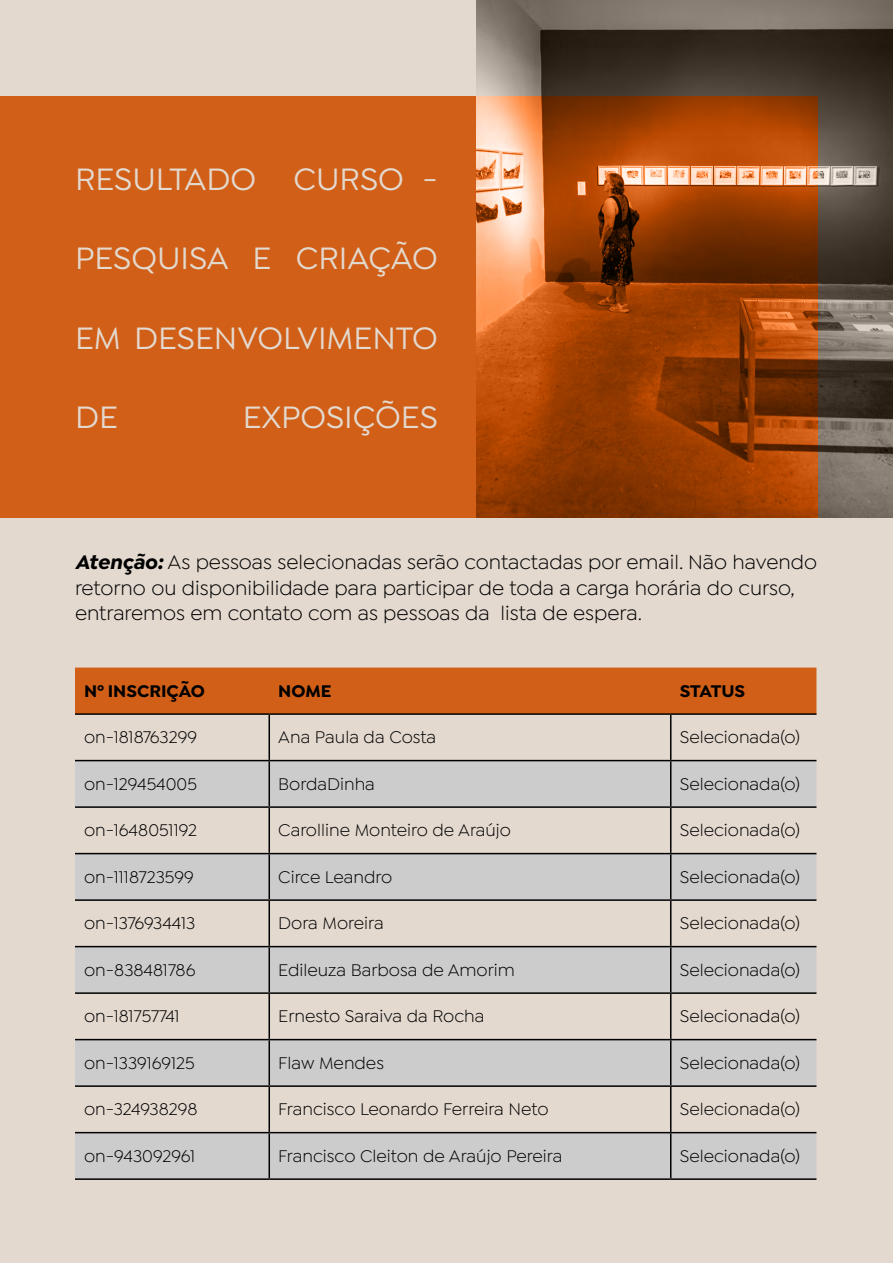
<style>
.page{position:relative;width:893px;height:1263px;background:#e3d9cf}
.page>*{position:absolute;margin:0;border:0;box-sizing:border-box;transform-origin:0 0}
.t1{font:500 33px "Isidora Sans";color:#e3d9cf}
.t2{font:21px/25.2px "Isidora Sans";color:#000}
.t3{font:18px "Isidora Sans";color:#000}
.t4{font:700 18px "Isidora Sans";color:#000}
.s1{font-weight:700;font-style:italic}
</style>
<div class="page">
<div style="left:75px;top:668px;width:741px;height:45px;background:#d15f17"></div>
<svg style="left:75px;top:761px;width:741px;height:417px;fill:#ccc"></svg>
<hr style="left:268px;top:715px;width:2px;height:45px;background:#000">
<hr style="left:670px;top:715px;width:1px;height:45px;background:#000">
<hr style="left:75px;top:760px;width:194px;height:1px;background:#000">
<hr style="left:269px;top:760px;width:402px;height:1px;background:#000">
<hr style="left:268px;top:761px;width:2px;height:45px;background:#000">
<hr style="left:671px;top:760px;width:145px;height:1px;background:#000">
<hr style="left:670px;top:761px;width:1px;height:45px;background:#000">
<hr style="left:75px;top:806px;width:194px;height:2px;background:#000">
<hr style="left:269px;top:806px;width:402px;height:2px;background:#000">
<hr style="left:268px;top:808px;width:2px;height:45px;background:#000">
<hr style="left:671px;top:806px;width:145px;height:2px;background:#000">
<hr style="left:670px;top:808px;width:1px;height:45px;background:#000">
<hr style="left:75px;top:853px;width:194px;height:1px;background:#000">
<hr style="left:269px;top:853px;width:402px;height:1px;background:#000">
<hr style="left:268px;top:854px;width:2px;height:45px;background:#000">
<hr style="left:671px;top:853px;width:145px;height:1px;background:#000">
<hr style="left:670px;top:854px;width:1px;height:45px;background:#000">
<hr style="left:75px;top:899px;width:194px;height:2px;background:#000">
<hr style="left:269px;top:899px;width:402px;height:2px;background:#000">
<hr style="left:268px;top:901px;width:2px;height:45px;background:#000">
<hr style="left:671px;top:899px;width:145px;height:2px;background:#000">
<hr style="left:670px;top:901px;width:1px;height:45px;background:#000">
<hr style="left:75px;top:946px;width:194px;height:1px;background:#000">
<hr style="left:269px;top:946px;width:402px;height:1px;background:#000">
<hr style="left:268px;top:947px;width:2px;height:45px;background:#000">
<hr style="left:671px;top:946px;width:145px;height:1px;background:#000">
<hr style="left:670px;top:947px;width:1px;height:45px;background:#000">
<hr style="left:75px;top:992px;width:194px;height:2px;background:#000">
<hr style="left:269px;top:992px;width:402px;height:2px;background:#000">
<hr style="left:268px;top:994px;width:2px;height:45px;background:#000">
<hr style="left:671px;top:992px;width:145px;height:2px;background:#000">
<hr style="left:670px;top:994px;width:1px;height:45px;background:#000">
<hr style="left:75px;top:1039px;width:194px;height:1px;background:#000">
<hr style="left:269px;top:1039px;width:402px;height:1px;background:#000">
<hr style="left:268px;top:1040px;width:2px;height:45px;background:#000">
<hr style="left:671px;top:1039px;width:145px;height:1px;background:#000">
<hr style="left:670px;top:1040px;width:1px;height:45px;background:#000">
<hr style="left:75px;top:1085px;width:194px;height:2px;background:#000">
<hr style="left:269px;top:1085px;width:402px;height:2px;background:#000">
<hr style="left:268px;top:1087px;width:2px;height:45px;background:#000">
<hr style="left:671px;top:1085px;width:145px;height:2px;background:#000">
<hr style="left:670px;top:1087px;width:1px;height:45px;background:#000">
<hr style="left:75px;top:1132px;width:194px;height:1px;background:#000">
<hr style="left:269px;top:1132px;width:402px;height:1px;background:#000">
<hr style="left:268px;top:1133px;width:2px;height:45px;background:#000">
<hr style="left:671px;top:1132px;width:145px;height:1px;background:#000">
<hr style="left:670px;top:1133px;width:1px;height:45px;background:#000">
<hr style="left:75px;top:1178px;width:194px;height:2px;background:#000">
<hr style="left:269px;top:1178px;width:402px;height:2px;background:#000">
<hr style="left:671px;top:1178px;width:145px;height:2px;background:#000">
<hr style="left:75px;top:713px;width:194px;height:2px;background:#000">
<hr style="left:269px;top:713px;width:402px;height:2px;background:#000">
<hr style="left:671px;top:713px;width:145px;height:2px;background:#000">
<div style="left:0;top:96px;width:818px;height:422px;background:#d15f17"></div>
<img style="left:476px;top:0;width:417px;height:518px">
<h1 class="t1" style="left:75px;top:160px;width:364px">RESULTADO CURSO -</h1>
<h1 class="t1" style="left:75px;top:240px;width:364px">PESQUISA E CRIAÇÃO</h1>
<h1 class="t1" style="left:75px;top:319px;width:364px">EM DESENVOLVIMENTO</h1>
<h1 class="t1" style="left:75px;top:399px;width:44px">DE</h1>
<h1 class="t1" style="left:243px;top:399px;width:196px">EXPOSIÇÕES</h1>
<p class="t2" style="left:75px;top:550px;width:744px"><span class="s1">Atenção:</span> As pessoas selecionadas serão contactadas por email. Não havendo retorno ou disponibilidade para participar de toda a carga horária do curso, entraremos em contato com as pessoas da lista de espera.</p>
<p class="t4" style="left:84px;top:680px;width:122px">Nº INSCRIÇÃO</p>
<p class="t4" style="left:278px;top:680px;width:55px">NOME</p>
<p class="t4" style="left:680px;top:680px;width:67px">STATUS</p>
<p class="t3" style="left:84px;top:728px;width:115px">on-1818763299</p>
<p class="t3" style="left:278px;top:728px;width:159px">Ana Paula da Costa</p>
<p class="t3" style="left:680px;top:728px;width:122px">Selecionada(o)</p>
<p class="t3" style="left:84px;top:774px;width:114px">on-129454005</p>
<p class="t3" style="left:278px;top:774px;width:98px">BordaDinha</p>
<p class="t3" style="left:680px;top:774px;width:122px">Selecionada(o)</p>
<p class="t3" style="left:84px;top:821px;width:115px">on-1648051192</p>
<p class="t3" style="left:278px;top:821px;width:234px">Carolline Monteiro de Araújo</p>
<p class="t3" style="left:680px;top:821px;width:122px">Selecionada(o)</p>
<p class="t3" style="left:84px;top:867px;width:111px">on-1118723599</p>
<p class="t3" style="left:278px;top:867px;width:115px">Circe Leandro</p>
<p class="t3" style="left:680px;top:867px;width:122px">Selecionada(o)</p>
<p class="t3" style="left:84px;top:914px;width:113px">on-1376934413</p>
<p class="t3" style="left:278px;top:914px;width:107px">Dora Moreira</p>
<p class="t3" style="left:680px;top:914px;width:122px">Selecionada(o)</p>
<p class="t3" style="left:84px;top:960px;width:113px">on-838481786</p>
<p class="t3" style="left:278px;top:960px;width:238px">Edileuza Barbosa de Amorim</p>
<p class="t3" style="left:680px;top:960px;width:122px">Selecionada(o)</p>
<p class="t3" style="left:84px;top:1007px;width:97px">on-181757741</p>
<p class="t3" style="left:278px;top:1007px;width:208px">Ernesto Saraiva da Rocha</p>
<p class="t3" style="left:680px;top:1007px;width:122px">Selecionada(o)</p>
<p class="t3" style="left:84px;top:1053px;width:112px">on-1339169125</p>
<p class="t3" style="left:278px;top:1053px;width:107px">Flaw Mendes</p>
<p class="t3" style="left:680px;top:1053px;width:122px">Selecionada(o)</p>
<p class="t3" style="left:84px;top:1100px;width:115px">on-324938298</p>
<p class="t3" style="left:278px;top:1100px;width:272px">Francisco Leonardo Ferreira Neto</p>
<p class="t3" style="left:680px;top:1100px;width:122px">Selecionada(o)</p>
<p class="t3" style="left:84px;top:1146px;width:113px">on-943092961</p>
<p class="t3" style="left:278px;top:1146px;width:286px">Francisco Cleiton de Araújo Pereira</p>
<p class="t3" style="left:680px;top:1146px;width:122px">Selecionada(o)</p>
</div>
